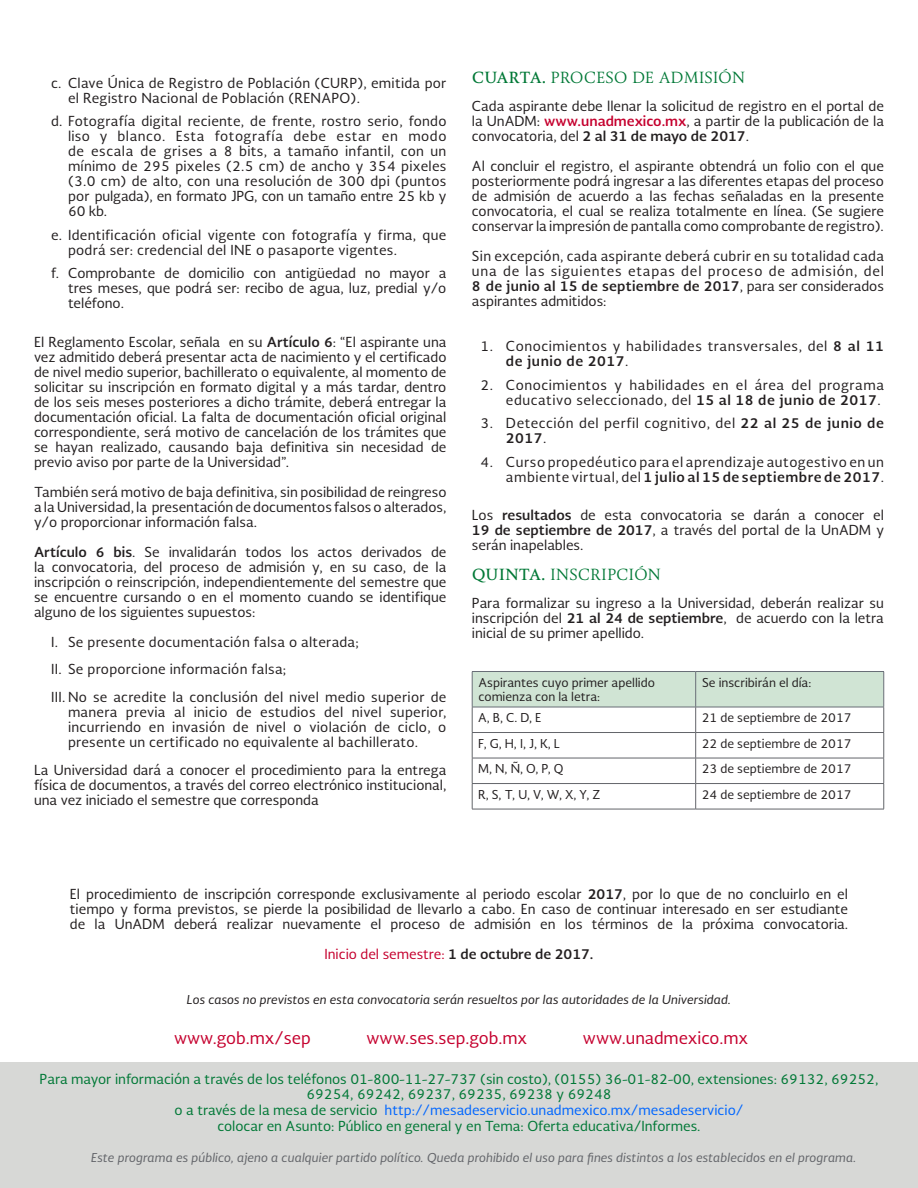
<style>
.page{position:relative;width:918px;height:1188px;background:#fff}
.page>*{position:absolute;margin:0;border:0;box-sizing:border-box;transform-origin:0 0}
.t1{font:16.5px "Soberana Sans";color:#c5002e}
.t2{font:15px "Soberana Titular";color:#007836}
.texto_general{font:13.5px/15px "Soberana Sans";color:#231f20;text-align:justify}
.texto_general-2{font:13.5px/15px "Soberana Sans";letter-spacing:.04em;color:#231f20}
.t3{font:13.5px/15.8px "Soberana Sans";color:#007836;text-align:center}
.texto_general-3{font:13.5px/15px "Soberana Sans";letter-spacing:.02em;color:#231f20}
.t4{font:13.5px "Soberana Sans";color:#c5002e}
.t5{font:12px/13.5px "Soberana Sans";color:#231f20}
.t6{font:italic 12px "Soberana Sans";color:#63656a}
.t7{font:italic 12px "Soberana Sans";color:#231f20}
.s1{font-weight:700}
.s2{font-weight:700;color:#c5002e}
.s3{font-weight:700;color:#231f20}
.s4{color:#06f}
</style>
<div class="page">
<hr style="left:472px;top:671px;width:224px;height:1px;background:#696e77">
<hr style="left:696px;top:671px;width:188px;height:1px;background:#696e77">
<svg style="left:472px;top:672px;width:413px;height:137px"></svg>
<hr style="left:472px;top:809px;width:224px;height:1px;background:#63656a">
<hr style="left:696px;top:809px;width:188px;height:1px;background:#63656a">
<div style="left:0;top:1062px;width:918px;height:126px;background:#d7d8d6"></div>
<p class="texto_general-3" style="left:68px;top:75px;width:380px;text-indent:-17px">c. Clave Única de Registro de Población (CURP), emitida por el Registro Nacional de Población (RENAPO).</p>
<p class="texto_general" style="left:68px;top:113px;width:380px;text-indent:-17px">d. Fotografía digital reciente, de frente, rostro serio, fondo liso y blanco. Esta fotografía debe estar en modo de escala de grises a 8 bits, a tamaño infantil, con un mínimo de 295 pixeles (2.5 cm) de ancho y 354 pixeles (3.0 cm) de alto, con una resolución de 300 dpi (puntos por pulgada), en formato JPG, con un tamaño entre 25 kb y 60 kb.</p>
<p class="texto_general-3" style="left:68px;top:227px;width:380px;text-indent:-17px">e. Identificación oficial vigente con fotografía y firma, que podrá ser: credencial del INE o pasaporte vigentes.</p>
<p class="texto_general" style="left:68px;top:265px;width:380px;text-indent:-17px">f. Comprobante de domicilio con antigüedad no mayor a tres meses, que podrá ser: recibo de agua, luz, predial y/o teléfono.</p>
<p class="texto_general" style="left:34px;top:334px;width:414px">El Reglamento Escolar, señala en su <span class="s1">Artículo 6</span>: “El aspirante una vez admitido deberá presentar acta de nacimiento y el certificado de nivel medio superior, bachillerato o equivalente, al momento de solicitar su inscripción en formato digital y a más tardar, dentro de los seis meses posteriores a dicho trámite, deberá entregar la documentación oficial. La falta de documentación oficial original correspondiente, será motivo de cancelación de los trámites que se hayan realizado, causando baja definitiva sin necesidad de previo aviso por parte de la Universidad”.</p>
<p class="texto_general" style="left:34px;top:484px;width:414px">También será motivo de baja definitiva, sin posibilidad de reingreso a la Universidad, la presentación de documentos falsos o alterados, y/o proporcionar información falsa.</p>
<p class="texto_general" style="left:34px;top:544px;width:414px"><span class="s1">Artículo 6 bis</span>. Se invalidarán todos los actos derivados de la convocatoria, del proceso de admisión y, en su caso, de la inscripción o reinscripción, independientemente del semestre que se encuentre cursando o en el momento cuando se identifique alguno de los siguientes supuestos:</p>
<p class="texto_general-3" style="left:51px;top:634px;width:309px">I. Se presente documentación falsa o alterada;</p>
<p class="texto_general-3" style="left:51px;top:661px;width:237px">II. Se proporcione información falsa;</p>
<p class="texto_general" style="left:68px;top:689px;width:380px;text-indent:-17px">III. No se acredite la conclusión del nivel medio superior de manera previa al inicio de estudios del nivel superior, incurriendo en invasión de nivel o violación de ciclo, o presente un certificado no equivalente al bachillerato.</p>
<p class="texto_general" style="left:34px;top:762px;width:414px">La Universidad dará a conocer el procedimiento para la entrega física de documentos, a través del correo electrónico institucional, una vez iniciado el semestre que corresponda</p>
<p class="t2" style="left:472px;top:68px;width:275px"><span class="s1">CUARTA.</span> PROCESO DE ADMISIÓN</p>
<p class="texto_general" style="left:472px;top:98px;width:414px">Cada aspirante debe llenar la solicitud de registro en el portal de la UnADM: <span class="s2">www.unadmexico.mx</span>, a partir de la publicación de la convocatoria, del <span class="s1">2 al 31 de mayo de 2017</span>.</p>
<p class="texto_general" style="left:472px;top:158px;width:414px">Al concluir el registro, el aspirante obtendrá un folio con el que posteriormente podrá ingresar a las diferentes etapas del proceso de admisión de acuerdo a las fechas señaladas en la presente convocatoria, el cual se realiza totalmente en línea. (Se sugiere conservar la impresión de pantalla como comprobante de registro).</p>
<p class="texto_general" style="left:472px;top:248px;width:414px">Sin excepción, cada aspirante deberá cubrir en su totalidad cada una de las siguientes etapas del proceso de admisión, del <span class="s1">8 de junio al 15 de septiembre de 2017</span>, para ser considerados aspirantes admitidos:</p>
<p class="texto_general-2" style="left:506px;top:338px;width:379px;text-indent:-26px">1. Conocimientos y habilidades transversales, del <span class="s1">8 al 11 de junio de 2017</span>.</p>
<p class="texto_general-2" style="left:480px;top:377px;width:405px;text-align:right">2. Conocimientos y habilidades en el área del programa educativo seleccionado, del <span class="s1">15 al 18 de junio de 2017</span>.</p>
<p class="texto_general-2" style="left:506px;top:415px;width:380px;text-indent:-26px">3. Detección del perfil cognitivo, del <span class="s1">22 al 25 de junio de<br>2017</span>.</p>
<p class="texto_general-2" style="left:480px;top:454px;width:405px;text-align:right">4. Curso propedéutico para el aprendizaje autogestivo en un ambiente virtual, del <span class="s1">1 julio al 15 de septiembre de 2017</span>.</p>
<p class="texto_general" style="left:472px;top:507px;width:414px">Los <span class="s1">resultados</span> de esta convocatoria se darán a conocer el <span class="s1">19 de septiembre de 2017</span>, a través del portal de la UnADM y serán inapelables.</p>
<p class="t2" style="left:472px;top:565px;width:190px"><span class="s1">QUINTA.</span> INSCRIPCIÓN</p>
<p class="texto_general" style="left:472px;top:595px;width:414px">Para formalizar su ingreso a la Universidad, deberán realizar su inscripción del <span class="s1">21 al 24 de septiembre</span>, de acuerdo con la letra inicial de su primer apellido.</p>
<p class="t5" style="left:479px;top:676px;width:178px">Aspirantes cuyo primer apellido comienza con la letra:</p>
<p class="t5" style="left:702px;top:676px;width:111px">Se inscribirán el día:</p>
<p class="t5" style="left:478px;top:711px;width:65px">A, B, C. D, E</p>
<p class="t5" style="left:702px;top:711px;width:152px">21 de septiembre de 2017</p>
<p class="t5" style="left:478px;top:736px;width:83px">F, G, H, I, J, K, L</p>
<p class="t5" style="left:702px;top:736px;width:152px">22 de septiembre de 2017</p>
<p class="t5" style="left:478px;top:762px;width:87px">M, N, Ñ, O, P, Q</p>
<p class="t5" style="left:702px;top:762px;width:152px">23 de septiembre de 2017</p>
<p class="t5" style="left:478px;top:787px;width:124px">R, S, T, U, V, W, X, Y, Z</p>
<p class="t5" style="left:702px;top:787px;width:152px">24 de septiembre de 2017</p>
<p class="texto_general" style="left:70px;top:886px;width:780px">El procedimiento de inscripción corresponde exclusivamente al periodo escolar <span class="s1">2017</span>, por lo que de no concluirlo en el tiempo y forma previstos, se pierde la posibilidad de llevarlo a cabo. En caso de continuar interesado en ser estudiante de la UnADM deberá realizar nuevamente el proceso de admisión en los términos de la próxima convocatoria.</p>
<p class="t4" style="left:324px;top:945px;width:271px">Inicio del semestre: <span class="s3">1 de octubre de 2017.</span></p>
<p class="t7" style="left:187px;top:992px;width:546px">Los casos no previstos en esta convocatoria serán resueltos por las autoridades de la Universidad.</p>
<p class="t1" style="left:174px;top:1027px;width:138px">www.gob.mx/sep</p>
<p class="t1" style="left:367px;top:1027px;width:162px">www.ses.sep.gob.mx</p>
<p class="t1" style="left:583px;top:1027px;width:167px">www.unadmexico.mx</p>
<p class="t3" style="left:40px;top:1070px;width:840px">Para mayor información a través de los teléfonos 01-800-11-27-737 (sin costo), (0155) 36-01-82-00, extensiones: 69132, 69252,<br>69254, 69242, 69237, 69235, 69238 y 69248<br>o a través de la mesa de servicio <span class="s4">http://mesadeservicio.unadmexico.mx/mesadeservicio/</span></p>
<p class="t3" style="left:217px;top:1118px;width:485px">colocar en Asunto: Público en general y en Tema: Oferta educativa/Informes.</p>
<p class="t6" style="left:91px;top:1150px;width:767px">Este programa es público, ajeno a cualquier partido político. Queda prohibido el uso para fines distintos a los establecidos en el programa.</p>
</div>
